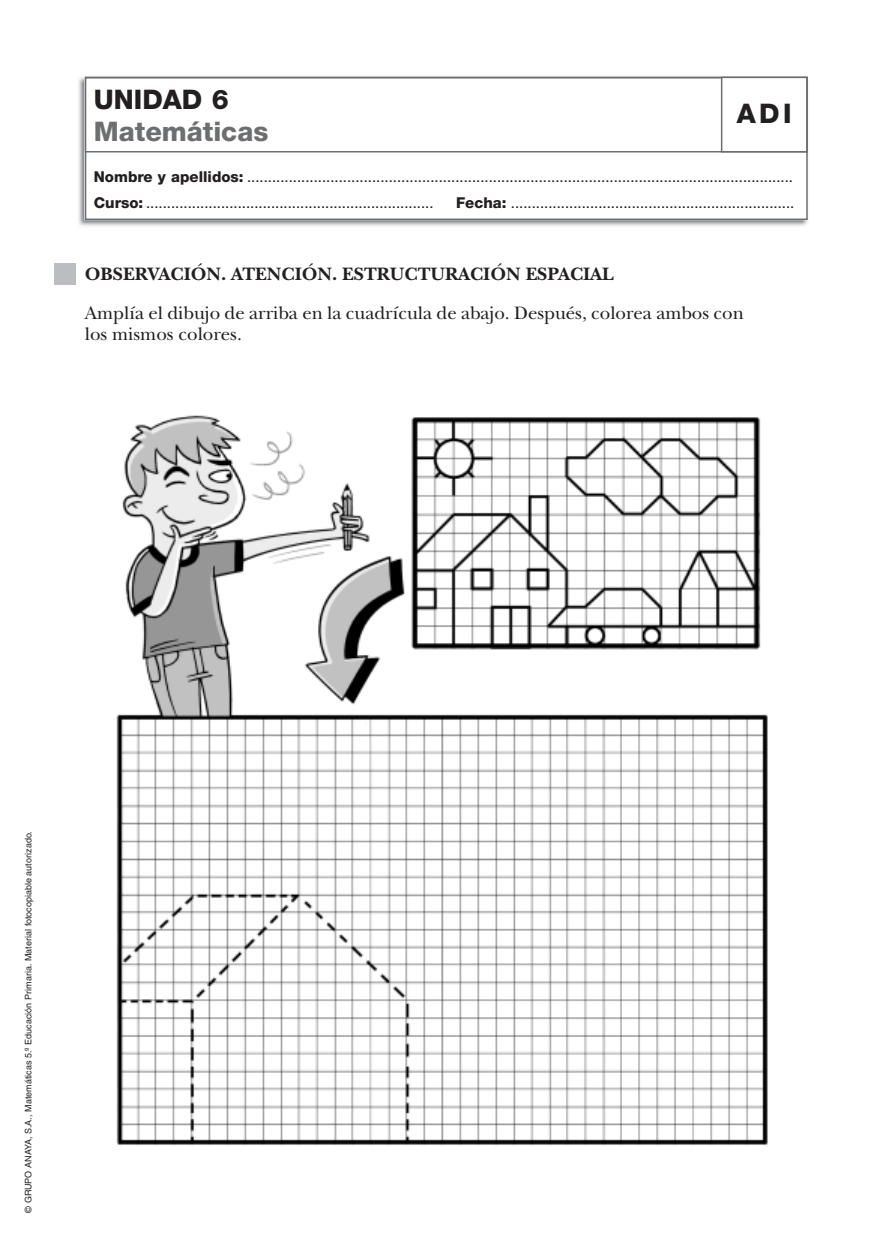
<style>
.page{position:relative;width:893px;height:1234px;background:#fff}
.page>*{position:absolute;margin:0;border:0;box-sizing:border-box;transform-origin:0 0}
.t1{font:800 27px/32.4px "Helvetica Neue";color:#6d6e70}
.t2{font:800 27px "Helvetica Neue";color:#231f20}
.t3{font:18.75px/38.7px "New Baskerville";color:#231f20}
.t4{font:15px/26.5px "Helvetica Neue";color:#231f20}
.t5{font:9px "Helvetica";color:#231f20}
.s1{color:#231f20}
.s2{font-weight:800}
.s3{font-weight:700}
</style>
<div class="page">
<img style="left:78px;top:76px;width:730px;height:150px">
<div style="left:86px;top:77px;width:721px;height:142px;background:#fff"></div>
<div style="left:85px;top:77px;width:723px;height:143px;border:2px solid #6d6e70"></div>
<div style="left:85px;top:77px;width:723px;height:75px;border:2px solid #6d6e70"></div>
<div style="left:721px;top:77px;width:87px;height:75px;border:2px solid #6d6e70"></div>
<div style="left:55px;top:264px;width:21px;height:21px;background:#bbbdc0"></div>
<img style="left:116px;top:415px;width:652px;height:730px">
<p class="t1" style="left:94px;top:85px;width:176px"><span class="s1">UNIDAD 6<br></span>Matemáticas</p>
<p class="t2" style="left:737px;top:104px;width:56px">ADI</p>
<p class="t4" style="left:94px;top:164px;width:701px"><span class="s2">Nombre y apellidos:</span> ...................................................................................................................................<br><span class="s2">Curso:</span> .....................................................................</p>
<p class="t4" style="left:456px;top:191px;width:340px"><span class="s2">Fecha:</span> ....................................................................</p>
<p class="t3" style="left:85px;top:257px;width:661px"><span class="s3">OBSERVACIÓN. ATENCIÓN. ESTRUCTURACIÓN ESPACIAL<br></span>Amplía el dibujo de arriba en la cuadrícula de abajo. Después, colorea ambos con</p>
<p class="t3" style="left:85px;top:317px;width:159px">los mismos colores.</p>
<p class="t5" style="left:25px;top:1212px;width:383px;rotate:-90deg">© GRUPO ANAYA, S.A., Matemáticas 5.º Educación Primaria. Material fotocopiable autorizado.</p>
</div>
